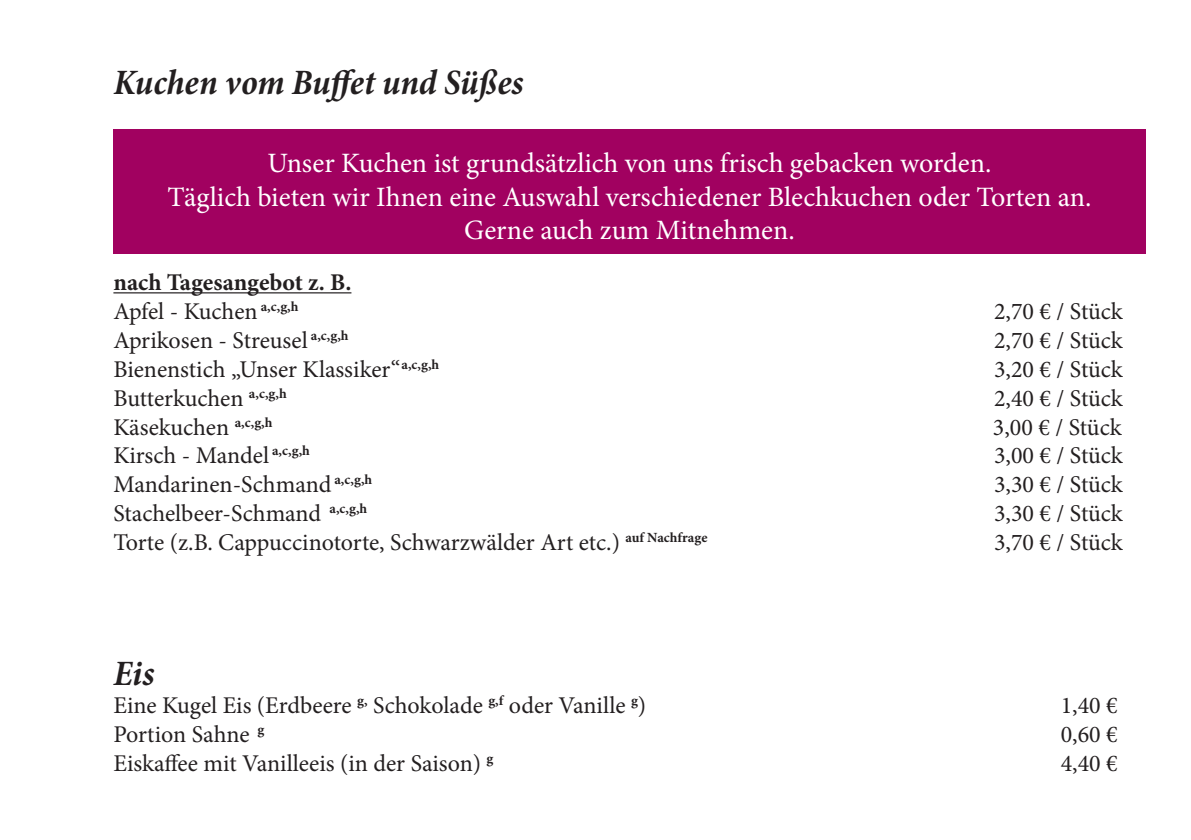
<style>
.page{position:relative;width:1191px;height:840px;background:#fff}
.page>*{position:absolute;margin:0;border:0;box-sizing:border-box;transform-origin:0 0}
.t1{font:italic 700 condensed 36px "Minion Pro";letter-spacing:-.005em;color:#231f20}
.t2{font:28px/33.6px "Minion Pro";color:#fff;text-align:center}
.t3{font:24px "Minion Pro";letter-spacing:-.005em;color:#231f20}
.t4{font:700 24px/28.8px "Minion Pro";color:#231f20}
.s1{font-weight:400}
</style>
<div class="page">
<div style="left:113px;top:130px;width:1032px;height:124px;background:#a10160"></div>
<hr style="left:113px;top:292px;width:238px;height:1px;background:#231f20">
<h1 class="t1" style="left:113px;top:58px;width:412px">Kuchen vom Buffet und Süßes</h1>
<p class="t2" style="left:168px;top:146px;width:925px">Unser Kuchen ist grundsätzlich von uns frisch gebacken worden.<br>Täglich bieten wir Ihnen eine Auswahl verschiedener Blechkuchen oder Torten an.<br>Gerne auch zum Mitnehmen.</p>
<p class="t4" style="left:113px;top:268px;width:239px">nach Tagesangebot z. B.<br><span class="s1">Apfel - Kuchen</span> <sup>a,c,g,h</sup></p>
<p class="t3" style="left:994px;top:295px;width:130px">2,70 € / Stück</p>
<p class="t3" style="left:113px;top:324px;width:237px">Aprikosen - Streusel <sup>a,c,g,h</sup></p>
<p class="t3" style="left:994px;top:324px;width:130px">2,70 € / Stück</p>
<p class="t3" style="left:113px;top:353px;width:327px">Bienenstich „Unser Klassiker“<sup>a,c,g,h</sup></p>
<p class="t3" style="left:994px;top:353px;width:130px">3,20 € / Stück</p>
<p class="t3" style="left:113px;top:382px;width:175px">Butterkuchen <sup>a,c,g,h</sup></p>
<p class="t3" style="left:994px;top:382px;width:130px">2,40 € / Stück</p>
<p class="t3" style="left:113px;top:410px;width:161px">Käsekuchen <sup>a,c,g,h</sup></p>
<p class="t3" style="left:993px;top:410px;width:130px">3,00 € / Stück</p>
<p class="t3" style="left:113px;top:439px;width:198px">Kirsch - Mandel <sup>a,c,g,h</sup></p>
<p class="t3" style="left:994px;top:439px;width:130px">3,00 € / Stück</p>
<p class="t3" style="left:113px;top:468px;width:260px">Mandarinen-Schmand <sup>a,c,g,h</sup></p>
<p class="t3" style="left:994px;top:468px;width:130px">3,30 € / Stück</p>
<p class="t3" style="left:113px;top:497px;width:255px">Stachelbeer-Schmand <sup>a,c,g,h</sup></p>
<p class="t3" style="left:994px;top:497px;width:130px">3,30 € / Stück</p>
<p class="t3" style="left:113px;top:526px;width:595px">Torte (z.B. Cappuccinotorte, Schwarzwälder Art etc.) <sup>auf</sup> <sup>Nachfrage</sup></p>
<p class="t3" style="left:994px;top:526px;width:130px">3,70 € / Stück</p>
<h1 class="t1" style="left:113px;top:647px;width:43px">Eis</h1>
<p class="t3" style="left:113px;top:689px;width:534px">Eine Kugel Eis (Erdbeere <sup>g,</sup> Schokolade <sup>g,f</sup> oder Vanille <sup>g</sup>)</p>
<p class="t3" style="left:1060px;top:689px;width:58px">1,40 €</p>
<p class="t3" style="left:113px;top:718px;width:152px">Portion Sahne <sup>g</sup></p>
<p class="t3" style="left:1060px;top:718px;width:58px">0,60 €</p>
<p class="t3" style="left:113px;top:746px;width:381px">Eiskaffee mit Vanilleeis (in der Saison) <sup>g</sup></p>
<p class="t3" style="left:1060px;top:746px;width:58px">4,40 €</p>
</div>
